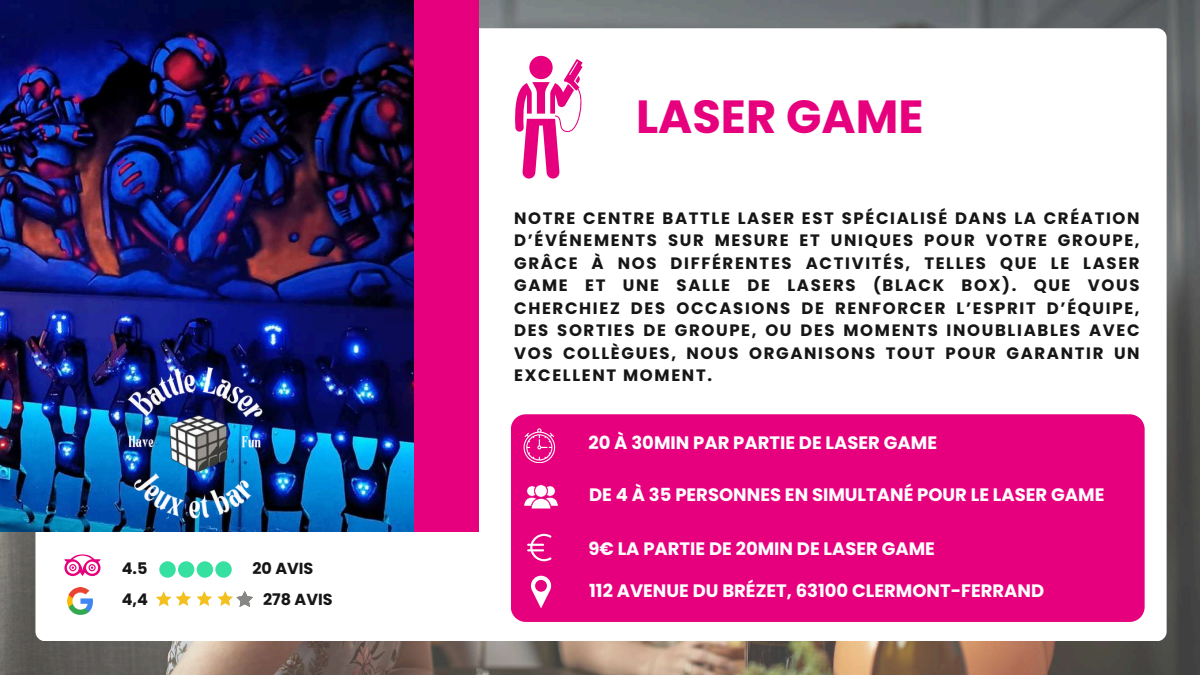
<style>
.page{position:relative;width:1200px;height:675px;background:#fff}
.page>*{position:absolute;margin:0;border:0;box-sizing:border-box;transform-origin:0 0}
.t1{font:700 46.4px "Poppins";color:#e6007e}
.t2{font:700 18px "Poppins";color:#fff}
.t3{font:700 16.5px/22.5px "Poppins";letter-spacing:.1em;color:#161616;text-align:justify}
.t4{font:700 16px "Poppins";color:#161616}
</style>
<div class="page">
<img style="left:0;top:0;width:1200px;height:675px">
<div style="left:35px;top:28px;width:1132px;height:613px;background:#fff;border-radius:10px"></div>
<img style="left:0;top:0;width:414px;height:532px">
<div style="left:511px;top:414px;width:633px;height:208px;background:#e6007e"></div>
<div style="left:414px;top:0;width:64px;height:532px;background:#e6007e"></div>
<svg style="left:156px;top:591px;width:97px;height:16px"></svg>
<div style="left:178px;top:561px;width:16px;height:17px;background:#36e0a1;border-radius:50%"></div>
<div style="left:197px;top:561px;width:16px;height:17px;background:#36e0a1;border-radius:50%"></div>
<div style="left:215px;top:561px;width:17px;height:17px;background:#36e0a1;border-radius:50%"></div>
<div style="left:159px;top:561px;width:17px;height:17px;background:#36e0a1;border-radius:50%"></div>
<img style="left:68px;top:588px;width:25px;height:26px">
<svg style="left:64px;top:554px;width:36px;height:22px"></svg>
<svg style="left:524px;top:428px;width:31px;height:35px"></svg>
<svg style="left:524px;top:485px;width:34px;height:24px"></svg>
<svg style="left:531px;top:576px;width:20px;height:32px"></svg>
<svg style="left:527px;top:534px;width:25px;height:27px"></svg>
<svg style="left:515px;top:56px;width:68px;height:123px"></svg>
<img style="left:111px;top:357px;width:172px;height:172px">
<p class="t4" style="left:122px;top:558px;width:27px">4.5</p>
<p class="t4" style="left:252px;top:558px;width:62px">20 AVIS</p>
<p class="t4" style="left:122px;top:588px;width:28px">4,4</p>
<p class="t4" style="left:263px;top:588px;width:71px">278 AVIS</p>
<h1 class="t1" style="left:636px;top:84px;width:289px">LASER GAME</h1>
<p class="t3" style="left:514px;top:207px;width:627px">NOTRE CENTRE BATTLE LASER EST SPÉCIALISÉ DANS LA CRÉATION D’ÉVÉNEMENTS SUR MESURE ET UNIQUES POUR VOTRE GROUPE, GRÂCE À NOS DIFFÉRENTES ACTIVITÉS, TELLES QUE LE LASER GAME ET UNE SALLE DE LASERS (BLACK BOX). QUE VOUS CHERCHIEZ DES OCCASIONS DE RENFORCER L’ESPRIT D’ÉQUIPE, DES SORTIES DE GROUPE, OU DES MOMENTS INOUBLIABLES AVEC VOS COLLÈGUES, NOUS ORGANISONS TOUT POUR GARANTIR UN EXCELLENT MOMENT.</p>
<p class="t2" style="left:588px;top:430px;width:350px">20 À 30MIN PAR PARTIE DE LASER GAME</p>
<p class="t2" style="left:589px;top:482px;width:517px">DE 4 À 35 PERSONNES EN SIMULTANÉ POUR LE LASER GAME</p>
<p class="t2" style="left:588px;top:536px;width:348px">9€ LA PARTIE DE 20MIN DE LASER GAME</p>
<p class="t2" style="left:589px;top:578px;width:456px">112 AVENUE DU BRÉZET, 63100 CLERMONT-FERRAND</p>
</div>
